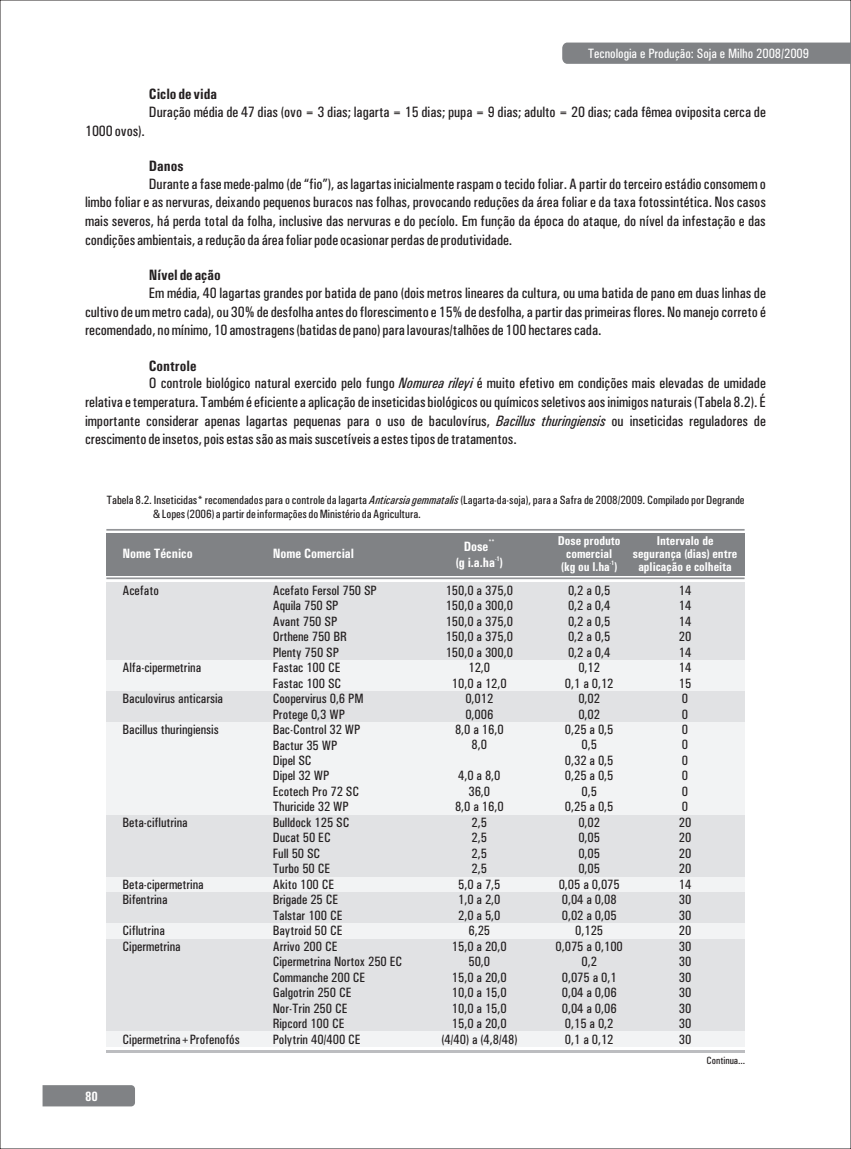
<style>
.page{position:relative;width:851px;height:1149px;background:#fff}
.page>*{position:absolute;margin:0;border:0;box-sizing:border-box;transform-origin:0 0}
.t1{font:500 condensed 15px/18.6px "Univers";color:#231f20;text-align:justify}
.t2{font:500 condensed 15px "Univers";color:#231f20}
.t3{font:500 condensed 13.5px/15.5px "Univers";color:#231f20}
.t4{font:500 condensed 13.5px "Univers";color:#fff}
.t5{font:500 condensed 13.5px "Univers";color:#fff}
.t6{font:500 condensed 12.75px/12.8px "Univers";color:#fff;text-align:center}
.t7{font:500 condensed 12px/14.1px "Univers";color:#231f20}
.t8{font:500 condensed 10.5px "Univers";color:#231f20}
.t9{font:500 condensed 6.75px "Univers";color:#fff}
.t10{font:500 condensed 6.3px "Univers";color:#fff}
.s1{font-style:italic}
</style>
<div class="page">
<div style="left:106px;top:1015px;width:638px;height:16px;background:#e1e2e4"></div>
<div style="left:106px;top:1000px;width:638px;height:15px;background:#e1e2e4"></div>
<div style="left:106px;top:582px;width:638px;height:16px;background:#e1e2e4"></div>
<div style="left:106px;top:598px;width:638px;height:15px;background:#e1e2e4"></div>
<div style="left:106px;top:613px;width:638px;height:16px;background:#e1e2e4"></div>
<div style="left:106px;top:629px;width:638px;height:15px;background:#e1e2e4"></div>
<div style="left:106px;top:644px;width:638px;height:16px;background:#e1e2e4"></div>
<div style="left:106px;top:660px;width:638px;height:15px;background:#f2f3f4"></div>
<div style="left:106px;top:675px;width:638px;height:16px;background:#f2f3f4"></div>
<div style="left:106px;top:691px;width:638px;height:15px;background:#e1e2e4"></div>
<div style="left:106px;top:706px;width:638px;height:15px;background:#e1e2e4"></div>
<div style="left:106px;top:721px;width:638px;height:16px;background:#f2f3f4"></div>
<div style="left:106px;top:737px;width:638px;height:15px;background:#f2f3f4"></div>
<div style="left:106px;top:752px;width:638px;height:16px;background:#f2f3f4"></div>
<div style="left:106px;top:768px;width:638px;height:15px;background:#f2f3f4"></div>
<div style="left:106px;top:783px;width:638px;height:16px;background:#f2f3f4"></div>
<div style="left:106px;top:799px;width:638px;height:15px;background:#f2f3f4"></div>
<div style="left:106px;top:814px;width:638px;height:16px;background:#e1e2e4"></div>
<div style="left:106px;top:830px;width:638px;height:15px;background:#e1e2e4"></div>
<div style="left:106px;top:845px;width:638px;height:16px;background:#e1e2e4"></div>
<div style="left:106px;top:861px;width:638px;height:15px;background:#e1e2e4"></div>
<div style="left:106px;top:876px;width:638px;height:16px;background:#f2f3f4"></div>
<div style="left:106px;top:892px;width:638px;height:15px;background:#e1e2e4"></div>
<div style="left:106px;top:907px;width:638px;height:15px;background:#e1e2e4"></div>
<div style="left:106px;top:922px;width:638px;height:16px;background:#f2f3f4"></div>
<div style="left:106px;top:938px;width:638px;height:15px;background:#e1e2e4"></div>
<div style="left:106px;top:953px;width:638px;height:16px;background:#e1e2e4"></div>
<div style="left:106px;top:969px;width:638px;height:15px;background:#e1e2e4"></div>
<div style="left:106px;top:984px;width:638px;height:16px;background:#e1e2e4"></div>
<div style="left:562px;top:43px;width:288px;height:21px;background:#808285"></div>
<div style="left:106px;top:532px;width:638px;height:43px;background:#808285"></div>
<hr style="left:106px;top:529px;width:638px;height:1px;background:#939598">
<hr style="left:106px;top:577px;width:638px;height:2px;background:#939598">
<hr style="left:106px;top:1050px;width:638px;height:2px;background:#bcbdc0">
<div style="left:106px;top:1031px;width:638px;height:15px;background:#f2f3f4"></div>
<div style="left:43px;top:1085px;width:92px;height:21px;background:#808285"></div>
<p class="t4" style="left:587px;top:48px;width:223px">Tecnologia e Produção: Soja e Milho 2008/2009</p>
<p class="t2" style="left:149px;top:89px;width:70px">Ciclo de vida</p>
<p class="t1" style="left:149px;top:104px;width:618px">Duração média de 47 dias (ovo = 3 dias; lagarta = 15 dias; pupa = 9 dias; adulto = 20 dias; cada fêmea oviposita cerca de</p>
<p class="t1" style="left:85px;top:122px;width:61px">1000 ovos).</p>
<p class="t2" style="left:149px;top:161px;width:36px">Danos</p>
<p class="t1" style="left:85px;top:176px;width:682px;text-indent:64px">Durante a fase mede-palmo (de “fio”), as lagartas inicialmente raspam o tecido foliar. A partir do terceiro estádio consomem o limbo foliar e as nervuras, deixando pequenos buracos nas folhas, provocando reduções da área foliar e da taxa fotossintética. Nos casos mais severos, há perda total da folha, inclusive das nervuras e do pecíolo. Em função da época do ataque, do nível da infestação e das condições ambientais, a redução da área foliar pode ocasionar perdas de produtividade.</p>
<p class="t2" style="left:149px;top:270px;width:73px">Nível de ação</p>
<p class="t1" style="left:85px;top:285px;width:682px;text-indent:64px">Em média, 40 lagartas grandes por batida de pano (dois metros lineares da cultura, ou uma batida de pano em duas linhas de cultivo de um metro cada), ou 30% de desfolha antes do florescimento e 15% de desfolha, a partir das primeiras flores. No manejo correto é recomendado, no mínimo, 10 amostragens (batidas de pano) para lavouras/talhões de 100 hectares cada.</p>
<p class="t2" style="left:149px;top:360px;width:49px">Controle</p>
<p class="t1" style="left:149px;top:375px;width:618px">O controle biológico natural exercido pelo fungo <span class="s1">Nomurea rileyi</span> é muito efetivo em condições mais elevadas de umidade</p>
<p class="t1" style="left:85px;top:393px;width:682px">relativa e temperatura. Também é eficiente a aplicação de inseticidas biológicos ou químicos seletivos aos inimigos naturais (Tabela 8.2). É</p>
<p class="t1" style="left:85px;top:412px;width:682px">importante considerar apenas lagartas pequenas para o uso de baculovírus, <span class="s1">Bacillus thuringiensis</span> ou inseticidas reguladores de</p>
<p class="t1" style="left:85px;top:431px;width:433px">crescimento de insetos, pois estas são as mais suscetíveis a estes tipos de tratamentos.</p>
<p class="t7" style="left:153px;top:494px;width:593px;text-indent:-47px">Tabela 8.2. Inseticidas* recomendados para o controle da lagarta <span class="s1">Anticarsia gemmatalis</span> (Lagarta-da-soja), para a Safra de 2008/2009. Compilado por Degrande &amp; Lopes (2006) a partir de informações do Ministério da Agricultura.</p>
<p class="t5" style="left:122px;top:549px;width:72px">Nome Técnico</p>
<p class="t6" style="left:557px;top:535px;width:64px">Dose produto comercial</p>
<p class="t10" style="left:609px;top:560px;width:6px">-1</p>
<p class="t6" style="left:561px;top:561px;width:57px">(kg ou l.ha )</p>
<p class="t6" style="left:632px;top:535px;width:106px">Intervalo de segurança (dias) entre aplicação e colheita</p>
<p class="t9" style="left:488px;top:539px;width:8px">**</p>
<p class="t5" style="left:463px;top:541px;width:26px">Dose</p>
<p class="t5" style="left:273px;top:549px;width:83px">Nome Comercial</p>
<p class="t9" style="left:495px;top:555px;width:6px">-1</p>
<p class="t5" style="left:455px;top:558px;width:49px">(g i.a.ha )</p>
<p class="t3" style="left:122px;top:583px;width:38px">Acefato</p>
<p class="t3" style="left:122px;top:660px;width:80px">Alfa-cipermetrina</p>
<p class="t3" style="left:122px;top:691px;width:102px">Baculovirus anticarsia</p>
<p class="t3" style="left:122px;top:722px;width:98px">Bacillus thuringiensis</p>
<p class="t3" style="left:122px;top:815px;width:67px">Beta-ciflutrina</p>
<p class="t3" style="left:122px;top:877px;width:83px">Beta-cipermetrina<br>Bifentrina</p>
<p class="t3" style="left:122px;top:923px;width:60px">Ciflutrina<br>Cipermetrina</p>
<p class="t5" style="left:85px;top:1091px;width:14px">80</p>
<p class="t3" style="left:122px;top:1031px;width:119px">Cipermetrina+Profenofós</p>
<p class="t3" style="left:273px;top:583px;width:131px">Acefato Fersol 750 SP<br>Aquila 750 SP<br>Avant 750 SP<br>Orthene 750 BR<br>Plenty 750 SP<br>Fastac 100 CE<br>Fastac 100 SC<br>Coopervirus 0,6 PM<br>Protege 0,3 WP<br>Bac-Control 32 WP<br>Bactur 35 WP<br>Dipel SC<br>Dipel 32 WP<br>Ecotech Pro 72 SC<br>Thuricide 32 WP<br>Bulldock 125 SC<br>Ducat 50 EC<br>Full 50 SC<br>Turbo 50 CE<br>Akito 100 CE<br>Brigade 25 CE<br>Talstar 100 CE<br>Baytroid 50 CE<br>Arrivo 200 CE<br>Cipermetrina Nortox 250 EC<br>Commanche 200 CE<br>Galgotrin 250 CE<br>Nor-Trin 250 CE<br>Ripcord 100 CE<br>Polytrin 40/400 CE</p>
<p class="t3" style="left:555px;top:583px;width:69px;text-align:center">0,2 a 0,5<br>0,2 a 0,4<br>0,2 a 0,5<br>0,2 a 0,5<br>0,2 a 0,4<br>0,12<br>0,1 a 0,12<br>0,02<br>0,02<br>0,25 a 0,5<br>0,5<br>0,32 a 0,5<br>0,25 a 0,5<br>0,5<br>0,25 a 0,5<br>0,02<br>0,05<br>0,05<br>0,05<br>0,05 a 0,075<br>0,04 a 0,08<br>0,02 a 0,05<br>0,125<br>0,075 a 0,100<br>0,2<br>0,075 a 0,1<br>0,04 a 0,06<br>0,04 a 0,06<br>0,15 a 0,2<br>0,1 a 0,12</p>
<p class="t3" style="left:678px;top:583px;width:14px">14<br>14<br>14<br>20<br>14<br>14<br>15<br>0<br>0<br>0<br>0<br>0<br>0<br>0<br>0<br>20<br>20<br>20<br>20<br>14<br>30<br>30<br>20<br>30<br>30<br>30<br>30<br>30<br>30<br>30</p>
<p class="t3" style="left:445px;top:583px;width:69px;text-align:center">150,0 a 375,0<br>150,0 a 300,0<br>150,0 a 375,0<br>150,0 a 375,0<br>150,0 a 300,0<br>12,0<br>10,0 a 12,0<br>0,012<br>0,006<br>8,0 a 16,0<br>8,0</p>
<p class="t3" style="left:441px;top:769px;width:77px;text-align:center">4,0 a 8,0<br>36,0<br>8,0 a 16,0<br>2,5<br>2,5<br>2,5<br>2,5<br>5,0 a 7,5<br>1,0 a 2,0<br>2,0 a 5,0<br>6,25<br>15,0 a 20,0<br>50,0<br>15,0 a 20,0<br>10,0 a 15,0<br>10,0 a 15,0<br>15,0 a 20,0 (4/40) a (4,8/48)</p>
<p class="t8" style="left:706px;top:1056px;width:40px">Continua...</p>
</div>
